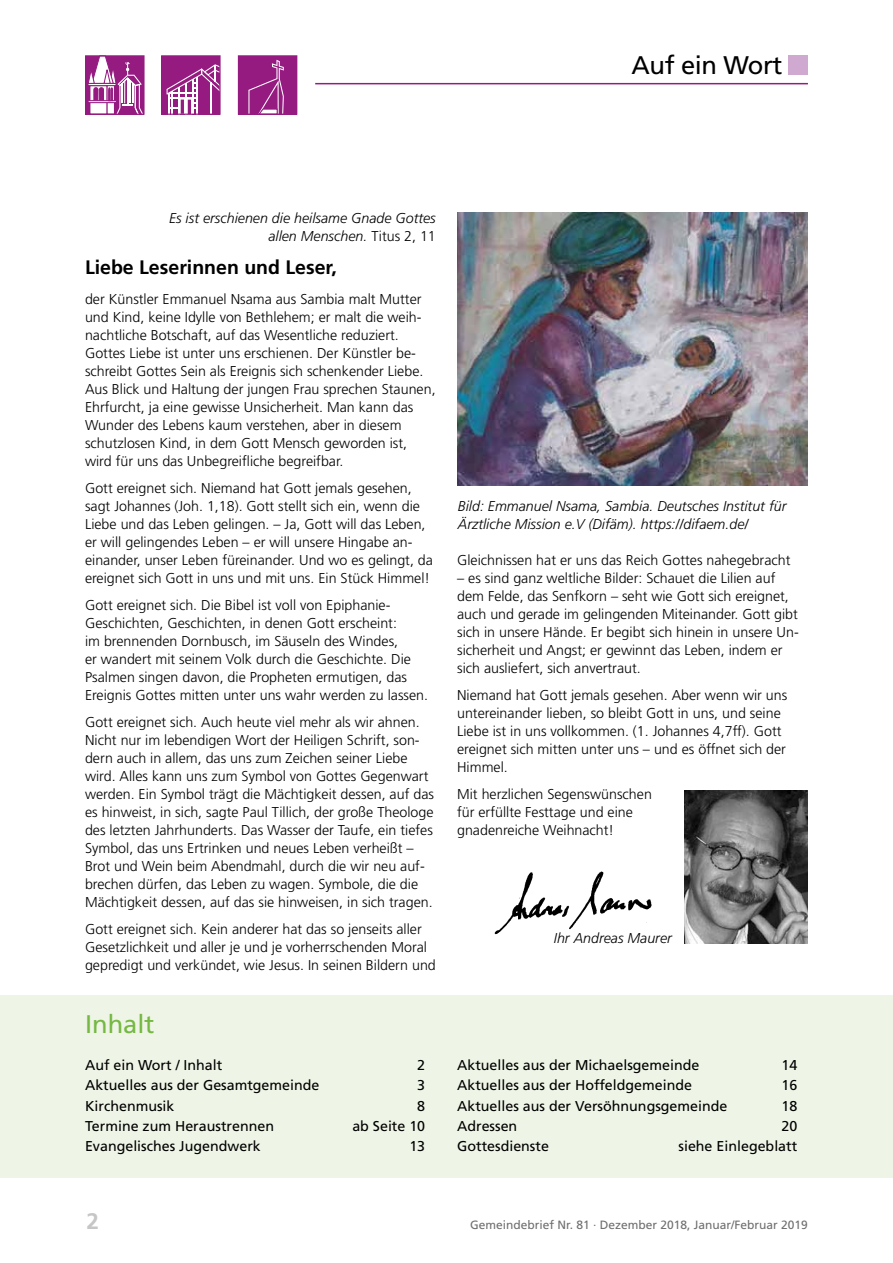
<style>
.page{position:relative;width:893px;height:1263px;background:#fff}
.page>*{position:absolute;margin:0;border:0;box-sizing:border-box;transform-origin:0 0}
.t1{font:25.5px "Frutiger LT";letter-spacing:-.015em;color:#000}
.t2{font:25.5px "Frutiger LT";color:#76b843}
.t3{font:700 22.5px "Frutiger LT";color:#c6c6c6}
.t4{font:700 19.5px "Frutiger LT";color:#000}
.t5{font:300 14.25px/18px "Frutiger LT";color:#000}
.t6{font:14.25px "Frutiger LT";color:#000}
.t7{font:italic 300 14.25px/18px "Frutiger LT";color:#000;text-align:right}
.t8{font:12px "Frutiger LT";color:#706f6f}
.s1{font-style:normal}
</style>
<div class="page">
<div style="left:0;top:995px;width:893px;height:183px;background:#eef5e6"></div>
<hr style="left:315px;top:83px;width:493px;height:1px;background:#951b81">
<div style="left:789px;top:55px;width:19px;height:19px;background:#d0a9d0"></div>
<svg style="left:87px;top:57px;width:56px;height:56px"></svg>
<div style="left:85px;top:55px;width:60px;height:60px;border:1px solid #951b81"></div>
<div style="left:162px;top:56px;width:58px;height:58px;background:#951b81"></div>
<svg style="left:167px;top:64px;width:52px;height:49px"></svg>
<div style="left:161px;top:55px;width:60px;height:60px;border:1px solid #951b81"></div>
<div style="left:238px;top:56px;width:59px;height:58px;background:#951b81"></div>
<svg style="left:248px;top:60px;width:36px;height:53px"></svg>
<div style="left:238px;top:55px;width:59px;height:60px;border:1px solid #951b81"></div>
<img style="left:457px;top:213px;width:351px;height:272px">
<img style="left:685px;top:791px;width:123px;height:153px">
<img style="left:494px;top:871px;width:158px;height:64px">
<h1 class="t1" style="left:632px;top:51px;width:152px">Auf ein Wort</h1>
<p class="t7" style="left:169px;top:210px;width:268px">Es ist erschienen die heilsame Gnade Gottes allen Menschen. <span class="s1">Titus 2, 11</span></p>
<h3 class="t4" style="left:85px;top:256px;width:253px">Liebe Leserinnen und Leser,</h3>
<p class="t5" style="left:85px;top:291px;width:352px">der Künstler Emmanuel Nsama aus Sambia malt Mutter und Kind, keine Idylle von Bethlehem; er malt die weih&shy;nachtliche Botschaft, auf das Wesentliche reduziert.<br>Gottes Liebe ist unter uns erschienen. Der Künstler be&shy;schreibt Gottes Sein als Ereignis sich schenkender Liebe.<br>Aus Blick und Haltung der jungen Frau sprechen Staunen, Ehrfurcht, ja eine gewisse Unsicherheit. Man kann das Wunder des Lebens kaum verstehen, aber in diesem schutzlosen Kind, in dem Gott Mensch geworden ist, wird für uns das Unbegreifliche begreifbar.</p>
<p class="t5" style="left:85px;top:480px;width:349px">Gott ereignet sich. Niemand hat Gott jemals gesehen, sagt Johannes (Joh. 1,18). Gott stellt sich ein, wenn die Liebe und das Leben gelingen. – Ja, Gott will das Leben, er will gelingendes Leben – er will unsere Hingabe an&shy;einander, unser Leben füreinander. Und wo es gelingt, da ereignet sich Gott in uns und mit uns. Ein Stück Himmel!</p>
<p class="t5" style="left:85px;top:597px;width:345px">Gott ereignet sich. Die Bibel ist voll von Epiphanie-- Geschichten, Geschichten, in denen Gott erscheint:<br>im brennenden Dornbusch, im Säuseln des Windes,<br>er wandert mit seinem Volk durch die Geschichte. Die Psalmen singen davon, die Propheten ermutigen, das Ereignis Gottes mitten unter uns wahr werden zu lassen.</p>
<p class="t5" style="left:85px;top:714px;width:350px">Gott ereignet sich. Auch heute viel mehr als wir ahnen.<br>Nicht nur im lebendigen Wort der Heiligen Schrift, son&shy;dern auch in allem, das uns zum Zeichen seiner Liebe wird. Alles kann uns zum Symbol von Gottes Gegenwart werden. Ein Symbol trägt die Mächtigkeit dessen, auf das es hinweist, in sich, sagte Paul Tillich, der große Theologe des letzten Jahrhunderts. Das Wasser der Taufe, ein tiefes Symbol, das uns Ertrinken und neues Leben verheißt – Brot und Wein beim Abendmahl, durch die wir neu auf&shy;brechen dürfen, das Leben zu wagen. Symbole, die die Mächtigkeit dessen, auf das sie hinweisen, in sich tragen.</p>
<p class="t5" style="left:85px;top:921px;width:352px">Gott ereignet sich. Kein anderer hat das so jenseits aller<br>Gesetzlichkeit und aller je und je vorherrschenden Moral gepredigt und verkündet, wie Jesus. In seinen Bildern und</p>
<h1 class="t2" style="left:85px;top:1009px;width:71px">Inhalt</h1>
<p class="t6" style="left:85px;top:1057px;width:139px">Auf ein Wort / Inhalt</p>
<p class="t6" style="left:417px;top:1057px;width:9px">2</p>
<p class="t6" style="left:85px;top:1077px;width:236px">Aktuelles aus der Gesamtgemeinde</p>
<p class="t6" style="left:417px;top:1077px;width:9px">3</p>
<p class="t6" style="left:85px;top:1097px;width:91px">Kirchenmusik</p>
<p class="t6" style="left:417px;top:1097px;width:9px">8</p>
<p class="t6" style="left:85px;top:1117px;width:190px">Termine zum Heraustrennen</p>
<p class="t6" style="left:352px;top:1117px;width:74px">ab Seite 10</p>
<p class="t6" style="left:85px;top:1137px;width:177px">Evangelisches Jugendwerk</p>
<p class="t6" style="left:409px;top:1137px;width:17px">13</p>
<p class="t7" style="left:458px;top:498px;width:330px;text-align:left">Bild: Emmanuel Nsama, Sambia. Deutsches Institut für<br>Ärztliche Mission e.V (Difäm). https://difaem.de/</p>
<p class="t5" style="left:457px;top:552px;width:335px">Gleichnissen hat er uns das Reich Gottes nahegebracht</p>
<p class="t5" style="left:457px;top:570px;width:343px">– es sind ganz weltliche Bilder: Schauet die Lilien auf dem Felde, das Senfkorn – seht wie Gott sich ereignet, auch und gerade im gelingenden Miteinander. Gott gibt sich in unsere Hände. Er begibt sich hinein in unsere Un&shy;sicherheit und Angst; er gewinnt das Leben, indem er sich ausliefert, sich anvertraut.</p>
<p class="t5" style="left:457px;top:687px;width:332px">Niemand hat Gott jemals gesehen. Aber wenn wir uns untereinander lieben, so bleibt Gott in uns, und seine Liebe ist in uns vollkommen. (1. Johannes 4,7ff). Gott ereignet sich mitten unter uns – und es öffnet sich der Himmel.</p>
<p class="t5" style="left:457px;top:786px;width:196px">Mit herzlichen Segenswünschen für erfüllte Festtage und eine gnadenreiche Weihnacht!</p>
<p class="t7" style="left:554px;top:930px;width:119px">Ihr Andreas Maurer</p>
<p class="t6" style="left:457px;top:1057px;width:244px">Aktuelles aus der Michaelsgemeinde</p>
<p class="t6" style="left:781px;top:1057px;width:17px">14</p>
<p class="t6" style="left:457px;top:1077px;width:236px">Aktuelles aus der Hoffeldgemeinde</p>
<p class="t6" style="left:781px;top:1077px;width:17px">16</p>
<p class="t6" style="left:457px;top:1097px;width:272px">Aktuelles aus der Versöhnungsgemeinde</p>
<p class="t6" style="left:781px;top:1097px;width:17px">18</p>
<p class="t6" style="left:457px;top:1117px;width:62px">Adressen</p>
<p class="t6" style="left:781px;top:1117px;width:17px">20</p>
<p class="t6" style="left:457px;top:1137px;width:93px">Gottesdienste</p>
<p class="t6" style="left:678px;top:1137px;width:120px">siehe Einlegeblatt</p>
<h2 class="t3" style="left:87px;top:1208px;width:14px">2</h2>
<p class="t8" style="left:470px;top:1218px;width:339px">Gemeindebrief Nr. 81 · Dezember 2018, Januar/Februar 2019</p>
</div>
